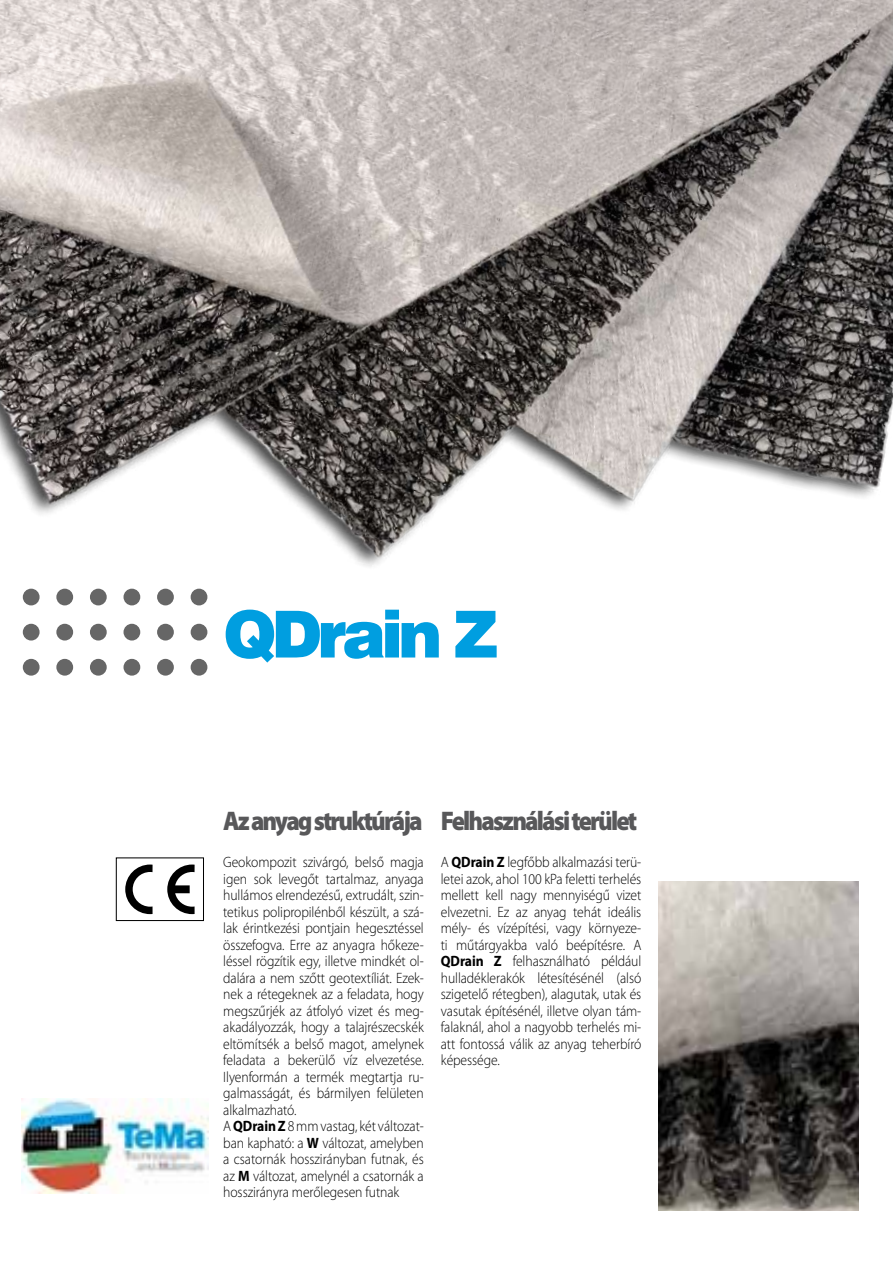
<style>
.page{position:relative;width:893px;height:1263px;background:#fff}
.page>*{position:absolute;margin:0;border:0;box-sizing:border-box;transform-origin:0 0}
.t1{font:900 64.95px "Swiss 721 BT";letter-spacing:-.08em;color:#009ee0}
.t2{font:900 27px "Myriad Pro";letter-spacing:-.075em;color:#58585a;scale:.91 1}
.t3{font:300 15px/16.5px "Myriad Pro";letter-spacing:-.005em;color:#000;scale:.91 1}
.s1{font-weight:700}
</style>
<div class="page">
<img style="left:0;top:0;width:893px;height:567px">
<img style="left:21px;top:1098px;width:187px;height:95px">
<img style="left:658px;top:882px;width:201px;height:329px">
<div style="left:23px;top:589px;width:17px;height:16px;background:#666;border-radius:50%"></div>
<div style="left:56px;top:589px;width:17px;height:16px;background:#666;border-radius:50%"></div>
<div style="left:90px;top:589px;width:17px;height:16px;background:#666;border-radius:50%"></div>
<div style="left:123px;top:589px;width:17px;height:16px;background:#666;border-radius:50%"></div>
<div style="left:157px;top:589px;width:17px;height:16px;background:#666;border-radius:50%"></div>
<div style="left:191px;top:589px;width:16px;height:16px;background:#666;border-radius:50%"></div>
<div style="left:23px;top:624px;width:17px;height:16px;background:#666;border-radius:50%"></div>
<div style="left:56px;top:624px;width:17px;height:16px;background:#666;border-radius:50%"></div>
<div style="left:90px;top:624px;width:17px;height:16px;background:#666;border-radius:50%"></div>
<div style="left:123px;top:624px;width:17px;height:16px;background:#666;border-radius:50%"></div>
<div style="left:157px;top:624px;width:17px;height:16px;background:#666;border-radius:50%"></div>
<div style="left:191px;top:624px;width:16px;height:16px;background:#666;border-radius:50%"></div>
<svg style="left:23px;top:659px;width:17px;height:17px"></svg>
<div style="left:56px;top:659px;width:17px;height:17px;background:#666;border-radius:50%"></div>
<div style="left:90px;top:659px;width:17px;height:17px;background:#666;border-radius:50%"></div>
<svg style="left:123px;top:659px;width:17px;height:17px"></svg>
<svg style="left:157px;top:659px;width:17px;height:17px"></svg>
<div style="left:191px;top:659px;width:16px;height:17px;background:#666;border-radius:50%"></div>
<div style="left:116px;top:857px;width:88px;height:64px;border:1px solid #000"></div>
<svg style="left:125px;top:864px;width:28px;height:50px"></svg>
<svg style="left:167px;top:864px;width:28px;height:50px"></svg>
<h1 class="t1" style="left:223px;top:595px;width:277px">QDrain Z</h1>
<h2 class="t2" style="left:223px;top:802px;width:221px">Az anyag struktúrája</h2>
<p class="t3" style="left:223px;top:854px;width:222px">Geokompozit szivárgó, belső magja igen sok levegőt tartalmaz, anyaga hullámos elrendezésű, extrudált, szin&shy;tetikus polipropilénből készült, a szá&shy;lak érintkezési pontjain hegesztéssel összefogva. Erre az anyagra hőkeze&shy;léssel rögzítik egy, illetve mindkét ol&shy;dalára a nem szőtt geotextíliát. Ezek&shy;nek a rétegeknek az a feladata, hogy megszűrjék az átfolyó vizet és meg&shy;akadályozzák, hogy a talajrészecskék eltömítsék a belső magot, amelynek feladata a bekerülő víz elvezetése.<br>Ilyenformán a termék megtartja ru&shy;galmasságát, és bármilyen felületen alkalmazható.<br>A <span class="s1">QDrain Z</span> 8 mm vastag, két változat&shy;ban kapható: a <span class="s1">W</span> változat, amelyben a csatornák hosszirányban futnak, és az <span class="s1">M</span> változat, amelynél a csatornák a hosszirányra merőlegesen futnak</p>
<h2 class="t2" style="left:441px;top:802px;width:217px">Felhasználási terület</h2>
<p class="t3" style="left:441px;top:854px;width:222px;text-align:justify">A <span class="s1">QDrain Z</span> legfőbb alkalmazási terü&shy;letei azok, ahol 100 kPa feletti terhelés mellett kell nagy mennyiségű vizet elvezetni. Ez az anyag tehát ideális mély- és vízépítési, vagy környeze&shy;ti műtárgyakba való beépítésre. A <span class="s1">QDrain Z</span> felhasználható például hulladéklerakók létesítésénél (alsó szigetelő rétegben), alagutak, utak és vasutak építésénél, illetve olyan tám&shy;falaknál, ahol a nagyobb terhelés mi&shy;att fontossá válik az anyag teherbíró képessége.</p>
</div>
